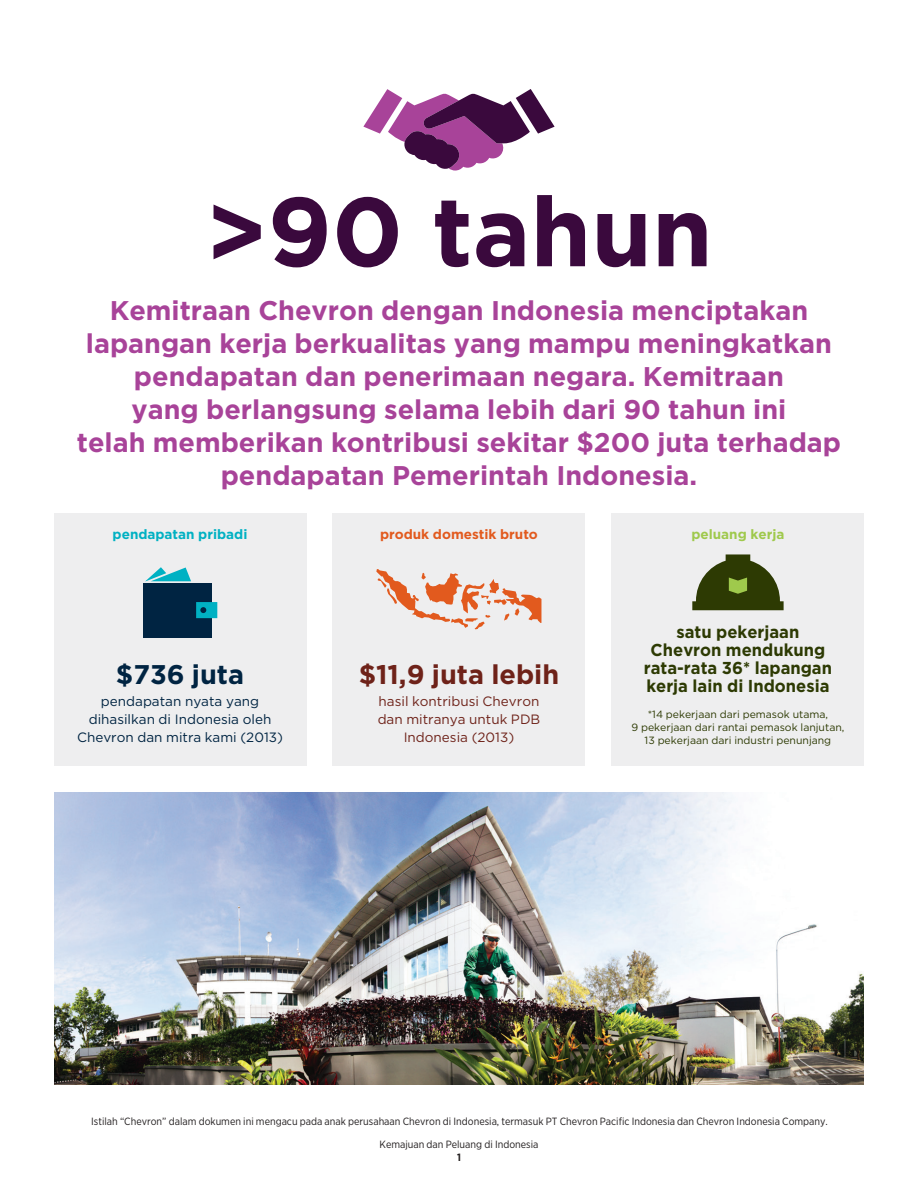
<style>
.page{position:relative;width:918px;height:1188px;background:#fff}
.page>*{position:absolute;margin:0;border:0;box-sizing:border-box;transform-origin:0 0}
.t1{font:700 97.5px "Gotham";color:#3a093d}
.Callout_-_18pt_Bold{font:700 27px/33px "Gotham";color:#a84399;text-align:center}
.Callout_-_18pt_Bold-2{font:700 27px "Gotham";color:#6e2219}
.Callout_-_18pt_Bold-3{font:700 27px "Gotham";color:#002442}
.t2{font:700 17.25px/18px "Gotham";color:#2d3a03;text-align:center;scale:.96 1}
.icon_box_text_9_12{font:13.5px/18px "Gotham";color:#002442;text-align:center}
.icon_box_text_9_12-2{font:13.5px/18px "Gotham";color:#6e2219;text-align:center}
.icon_box_head_9_12_b{font:700 13.5px "Gotham";color:#e25a1e}
.icon_box_head_9_12_b-2{font:700 13.5px "Gotham";color:#00b1c3}
.icon_box_head_9_12_b-3{font:700 13.5px "Gotham";color:#9fc94c}
.Caption_-_7pt_Narrow{font:10.5px/22.6px "Gotham Narrow";color:#231f20;text-align:center}
.icon_box_footnote{font:10.5px/12.8px "Gotham";color:#2d3a03;text-align:center}
.t3{font:700 10.5px "Gotham Narrow";color:#231f20}
</style>
<div class="page">
<svg style="left:363px;top:89px;width:192px;height:82px"></svg>
<img style="left:54px;top:792px;width:810px;height:293px">
<div style="left:54px;top:513px;width:252px;height:252px;background:#eeeeef"></div>
<div style="left:143px;top:583px;width:68px;height:54px;background:#002442"></div>
<svg style="left:196px;top:602px;width:21px;height:16px"></svg>
<svg style="left:145px;top:567px;width:46px;height:14px"></svg>
<div style="left:612px;top:513px;width:252px;height:252px;background:#eeeeef"></div>
<svg style="left:692px;top:554px;width:92px;height:56px"></svg>
<div style="left:333px;top:513px;width:252px;height:252px;background:#eeeeef"></div>
<svg style="left:376px;top:569px;width:165px;height:60px"></svg>
<p class="t1" style="left:205px;top:167px;width:509px">&gt;90 tahun</p>
<p class="Callout_-_18pt_Bold" style="left:77px;top:294px;width:766px">Kemitraan Chevron dengan Indonesia menciptakan lapangan kerja berkualitas yang mampu meningkatkan pendapatan dan penerimaan negara. Kemitraan<br>yang berlangsung selama lebih dari 90 tahun ini<br>telah memberikan kontribusi sekitar $200 juta terhadap pendapatan Pemerintah Indonesia.</p>
<p class="icon_box_head_9_12_b-2" style="left:113px;top:525px;width:136px">pendapatan pribadi</p>
<p class="Callout_-_18pt_Bold-3" style="left:116px;top:657px;width:130px">$736 juta</p>
<p class="icon_box_text_9_12" style="left:77px;top:692px;width:207px">pendapatan nyata yang dihasilkan di Indonesia oleh<br>Chevron dan mitra kami (2013)</p>
<p class="icon_box_head_9_12_b" style="left:380px;top:525px;width:159px">produk domestik bruto</p>
<p class="Callout_-_18pt_Bold-2" style="left:359px;top:657px;width:202px">$11,9 juta lebih</p>
<p class="icon_box_text_9_12-2" style="left:378px;top:692px;width:164px">hasil kontribusi Chevron dan mitranya untuk PDB<br>Indonesia (2013)</p>
<p class="icon_box_head_9_12_b-3" style="left:691px;top:525px;width:95px">peluang kerja</p>
<p class="t2" style="left:644px;top:623px;width:198px">satu pekerjaan<br>Chevron mendukung rata-rata 36* lapangan kerja lain di Indonesia</p>
<p class="icon_box_footnote" style="left:631px;top:708px;width:215px">*14 pekerjaan dari pemasok utama,<br>9 pekerjaan dari rantai pemasok lanjutan,<br>13 pekerjaan dari industri penunjang</p>
<p class="Caption_-_7pt_Narrow" style="left:91px;top:1110px;width:738px">Istilah “Chevron” dalam dokumen ini mengacu pada anak perusahaan Chevron di Indonesia, termasuk PT Chevron Pacific Indonesia dan Chevron Indonesia Company.<br>Kemajuan dan Peluang di Indonesia</p>
<p class="t3" style="left:457px;top:1150px;width:5px">1</p>
</div>
